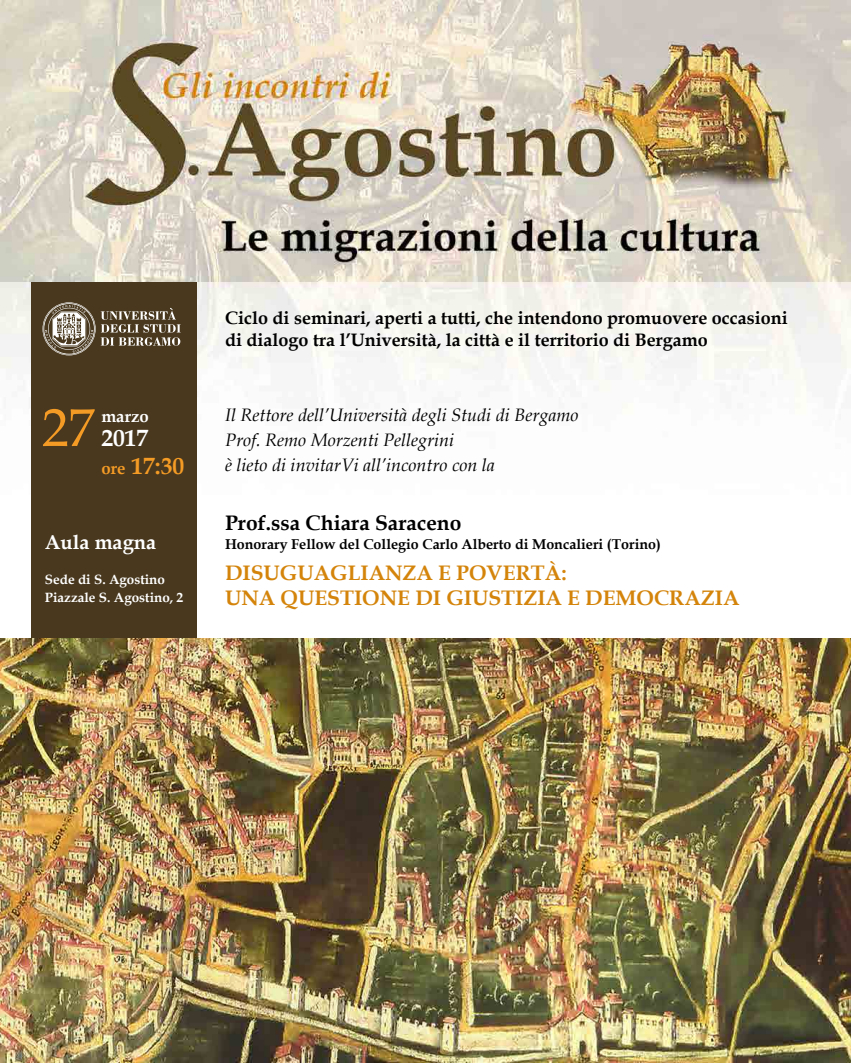
<style>
.page{position:relative;width:851px;height:1063px;background:#fff}
.page>*{position:absolute;margin:0;border:0;box-sizing:border-box;transform-origin:0 0}
.t1{font:52.8px "Book Antiqua";color:#f49b25}
.t2{font:700 23.55px/28.2px "Book Antiqua";color:#f49b25}
.t3{font:700 21px/25.2px "Book Antiqua";color:#d4840a}
.t4{font:700 21px "Book Antiqua";color:#000}
.t5{font:700 20.1px "Book Antiqua";color:#fff}
.t6{font:700 18px/21.6px "Book Antiqua";color:#000}
.t7{font:italic 18px/24.6px "Book Antiqua";color:#000}
.t8{font:700 16.8px "Book Antiqua";color:#fff}
.t9{font:700 14.25px "Book Antiqua";color:#000}
.t10{font:700 13.35px/18px "Book Antiqua";color:#fff}
.s1{color:#fff}
.s2{font-size:16.8px}
</style>
<div class="page">
<img style="left:0;top:638px;width:850px;height:425px">
<img style="left:0;top:0;width:850px;height:409px">
<div style="left:31px;top:283px;width:166px;height:355px;background:#49381e"></div>
<svg style="left:43px;top:302px;width:138px;height:53px"></svg>
<h1 class="t1" style="left:42px;top:395px;width:54px">27</h1>
<p class="t8" style="left:101px;top:407px;width:49px">marzo</p>
<h2 class="t2" style="left:101px;top:424px;width:84px"><span class="s1">2017<br></span><span class="s2">ore</span> 17:30</h2>
<p class="t6" style="left:225px;top:308px;width:564px">Ciclo di seminari, aperti a tutti, che intendono promuovere occasioni di dialogo tra l’Università, la città e il territorio di Bergamo</p>
<p class="t7" style="left:225px;top:403px;width:355px">Il Rettore dell’Università degli Studi di Bergamo<br>Prof. Remo Morzenti Pellegrini<br>è lieto di invitarVi all’incontro con la</p>
<p class="t4" style="left:225px;top:511px;width:238px">Prof.ssa Chiara Saraceno</p>
<p class="t5" style="left:45px;top:531px;width:113px">Aula magna</p>
<p class="t9" style="left:225px;top:536px;width:437px">Honorary Fellow del Collegio Carlo Alberto di Moncalieri (Torino)</p>
<p class="t10" style="left:45px;top:570px;width:140px">Sede di S. Agostino<br>Piazzale S. Agostino, 2</p>
<p class="t3" style="left:225px;top:561px;width:515px">DISUGUAGLIANZA E POVERTÀ:<br>UNA QUESTIONE DI GIUSTIZIA E DEMOCRAZIA</p>
</div>
